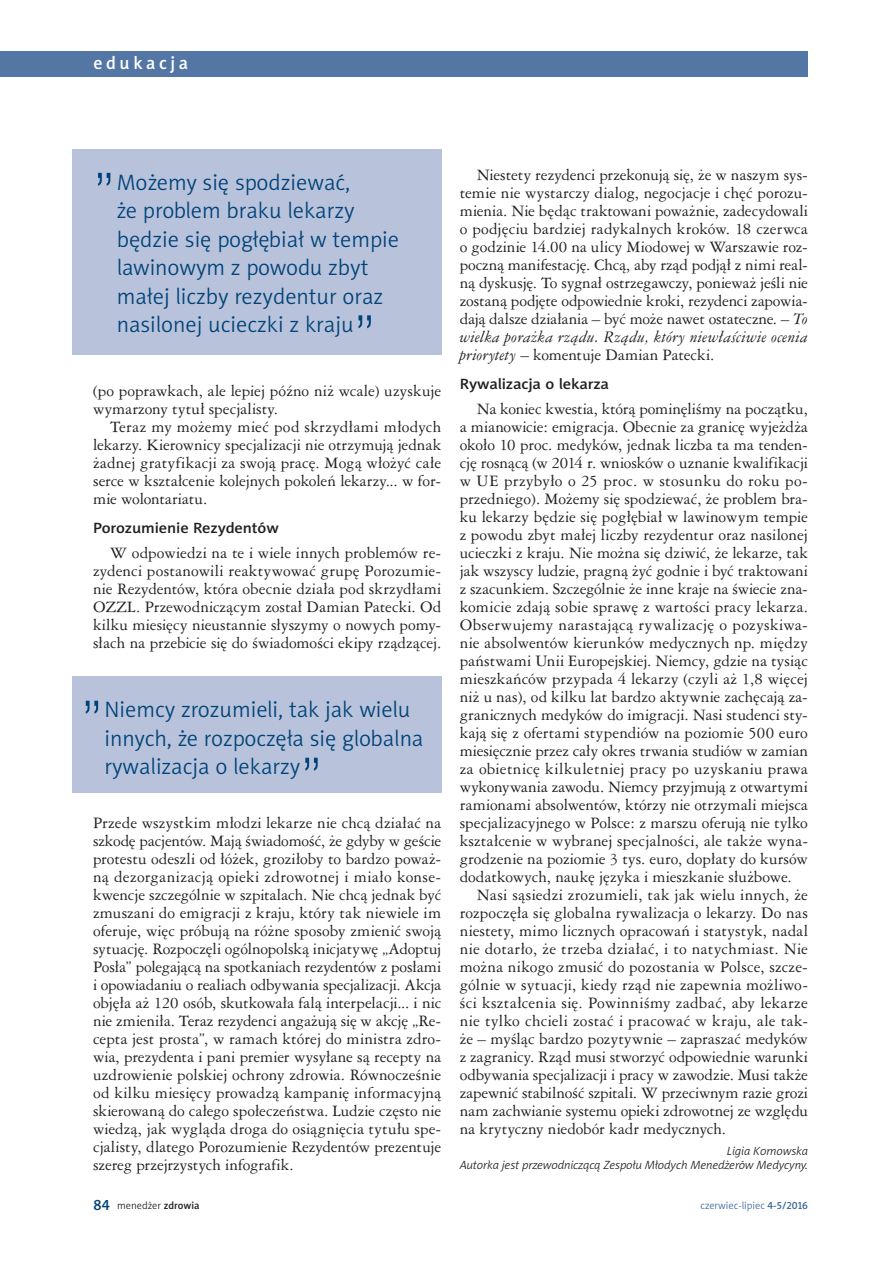
<style>
.page{position:relative;width:893px;height:1263px;background:#fff}
.page>*{position:absolute;margin:0;border:0;box-sizing:border-box;transform-origin:0 0}
.t1{font:52.5px "Swis 721 Lt PL";color:#004279}
.t2{font:22.5px/28.5px "Naomi Sans EFN Light";color:#004279}
.t3{font:18px "Naomi Sans EFN Medium";letter-spacing:.2em;color:#fff}
.t4{font:15px/18px "Ameri Garmnd PL";color:#231f20;text-align:justify}
.t5{font:15px "Naomi Sans EFN Medium";letter-spacing:-.01em;color:#231f20;scale:1.1 1}
.t6{font:italic 12px/13.5px "Naomi Sans EFN Light";letter-spacing:-.005em;color:#231f20;text-align:right}
.t7{font:10.5px "Naomi Sans EFN Light";color:#3d6799}
.t8{font:10.5px "Naomi Sans EFN Light";color:#231f20}
.s1{font-style:italic}
.s2{font-family:"Naomi Sans EFN Medium";font-size:15px;color:#004279}
.s3{font-family:"Naomi Sans EFN Medium"}
</style>
<div class="page">
<div style="left:0;top:51px;width:808px;height:26px;background:#5476a5"></div>
<div style="left:72px;top:149px;width:370px;height:206px;background:#b8c3db"></div>
<div style="left:72px;top:677px;width:370px;height:116px;background:#b8c3db"></div>
<p class="t3" style="left:94px;top:52px;width:96px">edukacja</p>
<h1 class="t1" style="left:93px;top:159px;width:24px">”</h1>
<h2 class="t2" style="left:117px;top:168px;width:284px">Możemy się spodziewać,<br>że problem braku lekarzy będzie się pogłębiał w tempie lawinowym z powodu zbyt małej liczby rezydentur oraz nasilonej ucieczki z kraju</h2>
<h1 class="t1" style="left:353px;top:302px;width:24px">”</h1>
<p class="t4" style="left:93px;top:381px;width:350px">(po poprawkach, ale lepiej późno niż wcale) uzyskuje wymarzony tytuł specjalisty.</p>
<p class="t4" style="left:93px;top:417px;width:350px;text-indent:17px">Teraz my możemy mieć pod skrzydłami młodych lekarzy. Kierownicy specjalizacji nie otrzymują jednak żadnej gratyfikacji za swoją pracę. Mogą włożyć całe serce w kształcenie kolejnych pokoleń lekarzy... w for&shy;mie wolontariatu.</p>
<p class="t5" style="left:93px;top:519px;width:170px">Porozumienie Rezydentów</p>
<p class="t4" style="left:93px;top:543px;width:350px;text-indent:17px">W odpowiedzi na te i wiele innych problemów re&shy;zydenci postanowili reaktywować grupę Porozumie&shy;nie Rezydentów, która obecnie działa pod skrzydłami OZZL. Przewodniczącym został Damian Patecki. Od kilku miesięcy nieustannie słyszymy o nowych pomy&shy;słach na przebicie się do świadomości ekipy rządzącej.</p>
<h1 class="t1" style="left:81px;top:687px;width:24px">”</h1>
<h2 class="t2" style="left:104px;top:695px;width:320px">Niemcy zrozumieli, tak jak wielu innych, że rozpoczęła się globalna rywalizacja o lekarzy</h2>
<h1 class="t1" style="left:300px;top:744px;width:24px">”</h1>
<p class="t4" style="left:93px;top:813px;width:350px">Przede wszystkim młodzi lekarze nie chcą działać na szkodę pacjentów. Mają świadomość, że gdyby w geście protestu odeszli od łóżek, groziłoby to bardzo poważ&shy;ną dezorganizacją opieki zdrowotnej i miało konse&shy;kwencje szczególnie w szpitalach. Nie chcą jednak być zmuszani do emigracji z kraju, który tak niewiele im oferuje, więc próbują na różne sposoby zmienić swoją sytuację. Rozpoczęli ogólnopolską inicjatywę „Adoptuj Posła” polegającą na spotkaniach rezydentów z posłami i opowiadaniu o realiach odbywania specjalizacji. Akcja objęła aż 120 osób, skutkowała falą interpelacji... i nic nie zmieniła. Teraz rezydenci angażują się w akcję „Re&shy;cepta jest prosta”, w ramach której do ministra zdro&shy;wia, prezydenta i pani premier wysyłane są recepty na uzdrowienie polskiej ochrony zdrowia. Równocześnie od kilku miesięcy prowadzą kampanię informacyjną skierowaną do całego społeczeństwa. Ludzie często nie wiedzą, jak wygląda droga do osiągnięcia tytułu spe&shy;cjalisty, dlatego Porozumienie Rezydentów prezentuje szereg przejrzystych infografik.</p>
<p class="t4" style="left:460px;top:165px;width:350px;text-indent:17px">Niestety rezydenci przekonują się, że w naszym sys&shy;temie nie wystarczy dialog, negocjacje i chęć porozu&shy;mienia. Nie będąc traktowani poważnie, zadecydowali o podjęciu bardziej radykalnych kroków. 18 czerwca o godzinie 14.00 na ulicy Miodowej w Warszawie roz&shy;poczną manifestację. Chcą, aby rząd podjął z nimi real&shy;ną dyskusję. To sygnał ostrzegawczy, ponieważ jeśli nie zostaną podjęte odpowiednie kroki, rezydenci zapowia&shy;dają dalsze działania – być może nawet ostateczne. – <span class="s1">To wielka porażka rządu. Rządu, który niewłaściwie ocenia priorytety</span> – komentuje Damian Patecki.</p>
<p class="t5" style="left:460px;top:375px;width:137px">Rywalizacja o lekarza</p>
<p class="t4" style="left:460px;top:399px;width:350px;text-indent:17px">Na koniec kwestia, którą pominęliśmy na początku, a mianowicie: emigracja. Obecnie za granicę wyjeżdża około 10 proc. medyków, jednak liczba ta ma tenden&shy;cję rosnącą (w 2014 r. wniosków o uznanie kwalifikacji w UE przybyło o 25 proc. w stosunku do roku po&shy;przedniego). Możemy się spodziewać, że problem bra&shy;ku lekarzy będzie się pogłębiał w lawinowym tempie z powodu zbyt małej liczby rezydentur oraz nasilonej ucieczki z kraju. Nie można się dziwić, że lekarze, tak jak wszyscy ludzie, pragną żyć godnie i być traktowani z szacunkiem. Szczególnie że inne kraje na świecie zna&shy;komicie zdają sobie sprawę z wartości pracy lekarza.<br>Obserwujemy narastającą rywalizację o pozyskiwa&shy;nie absolwentów kierunków medycznych np. między państwami Unii Europejskiej. Niemcy, gdzie na tysiąc mieszkańców przypada 4 lekarzy (czyli aż 1,8 więcej niż u nas), od kilku lat bardzo aktywnie zachęcają za&shy;granicznych medyków do imigracji. Nasi studenci sty&shy;kają się z ofertami stypendiów na poziomie 500 euro miesięcznie przez cały okres trwania studiów w zamian za obietnicę kilkuletniej pracy po uzyskaniu prawa wykonywania zawodu. Niemcy przyjmują z otwartymi ramionami absolwentów, którzy nie otrzymali miejsca specjalizacyjnego w Polsce: z marszu oferują nie tylko kształcenie w wybranej specjalności, ale także wyna&shy;grodzenie na poziomie 3 tys. euro, dopłaty do kursów dodatkowych, naukę języka i mieszkanie służbowe.</p>
<p class="t4" style="left:460px;top:885px;width:350px;text-indent:17px">Nasi sąsiedzi zrozumieli, tak jak wielu innych, że rozpoczęła się globalna rywalizacja o lekarzy. Do nas niestety, mimo licznych opracowań i statystyk, nadal nie dotarło, że trzeba działać, i to natychmiast. Nie można nikogo zmusić do pozostania w Polsce, szcze&shy;gólnie w sytuacji, kiedy rząd nie zapewnia możliwo&shy;ści kształcenia się. Powinniśmy zadbać, aby lekarze nie tylko chcieli zostać i pracować w kraju, ale tak&shy;że – myśląc bardzo pozytywnie – zapraszać medyków z zagranicy. Rząd musi stworzyć odpowiednie warunki odbywania specjalizacji i pracy w zawodzie. Musi także zapewnić stabilność szpitali. W przeciwnym razie grozi nam zachwianie systemu opieki zdrowotnej ze względu na krytyczny niedobór kadr medycznych.</p>
<p class="t6" style="left:460px;top:1144px;width:350px">Ligia Kornowska<br>Autorka jest przewodniczącą Zespołu Młodych Menedżerów Medycyny.</p>
<p class="t8" style="left:94px;top:1199px;width:108px"><span class="s2">84</span> menedżer <span class="s3">zdrowia</span></p>
<p class="t7" style="left:700px;top:1199px;width:109px">czerwiec-lipiec <span class="s3">4-5/2016</span></p>
</div>
